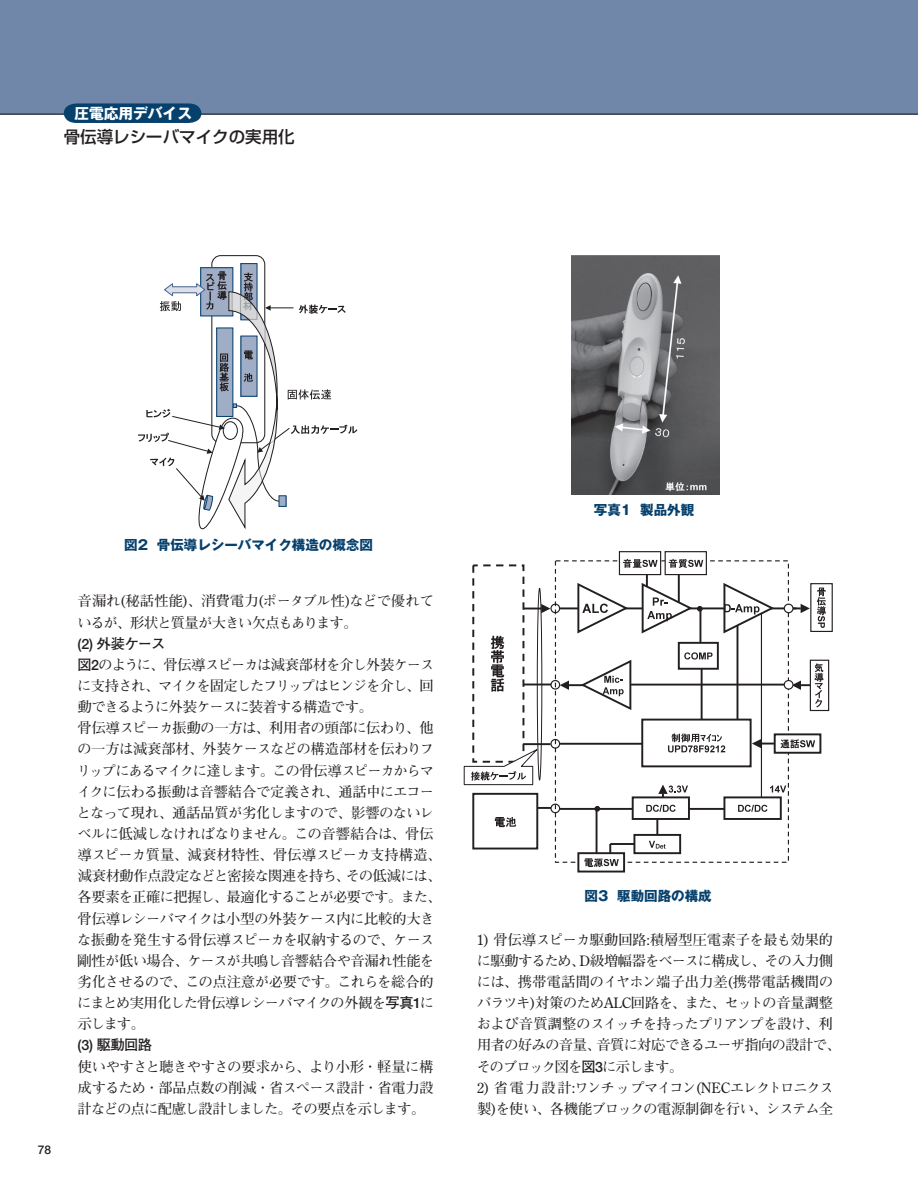
<style>
.page{position:relative;width:918px;height:1188px;background:#fff}
.page>*{position:absolute;margin:0;border:0;box-sizing:border-box;transform-origin:0 0}
.t1{font:500 16.5px "Shin Go";color:#231f20}
.t2{font:700 14.7px "Gothic MB101";color:#fff}
.t3{font:700 14.25px/21.1px "Futo Min A101";letter-spacing:-.04em;color:#231f20}
.t4{font:700 14.25px "Futo Go B101";letter-spacing:-.04em;color:#231f20}
.t5{font:700 13.5px "Gothic MB101";color:#06406c}
.t6{font:700 12px "Futo Go B101";color:#231f20}
.s1{font-family:"Futo Go B101"}
</style>
<div class="page">
<div style="left:0;top:0;width:917px;height:114px;background:#7187a9"></div>
<svg style="left:64px;top:103px;width:137px;height:20px;background:#0e4671"></svg>
<svg style="left:917px;top:0;width:1px;height:114px"></svg>
<div style="left:201px;top:268px;width:32px;height:48px;background:#a0adc7"></div>
<div style="left:200px;top:267px;width:33px;height:49px;border:1px solid #06406c"></div>
<div style="left:241px;top:264px;width:16px;height:56px;background:#a0adc7"></div>
<div style="left:240px;top:263px;width:18px;height:57px;border:1px solid #06406c"></div>
<svg style="left:138px;top:271px;width:219px;height:258px"></svg>
<img style="left:571px;top:255px;width:149px;height:239px">
<hr style="left:628px;top:684px;width:160px;height:2px;background:#231f20">
<hr style="left:761px;top:611px;width:1px;height:187px;background:#231f20">
<div style="left:472px;top:564px;width:52px;height:199px;border:2px dashed #231f20"></div>
<hr style="left:610px;top:607px;width:52px;height:2px;background:#231f20">
<hr style="left:560px;top:607px;width:52px;height:2px;background:#231f20">
<hr style="left:674px;top:607px;width:52px;height:2px;background:#231f20">
<hr style="left:744px;top:607px;width:52px;height:2px;background:#231f20">
<div style="left:810px;top:583px;width:23px;height:49px;border:1px solid #231f20"></div>
<svg style="left:817px;top:588px;width:9px;height:40px"></svg>
<svg style="left:784px;top:604px;width:26px;height:9px"></svg>
<hr style="left:801px;top:684px;width:23px;height:2px;background:#231f20">
<svg style="left:794px;top:681px;width:7px;height:9px"></svg>
<hr style="left:569px;top:684px;width:47px;height:2px;background:#231f20">
<div style="left:678px;top:642px;width:41px;height:28px;border:2px solid #231f20"></div>
<svg style="left:684px;top:652px;width:29px;height:8px"></svg>
<hr style="left:699px;top:608px;width:2px;height:35px;background:#231f20">
<hr style="left:701px;top:669px;width:2px;height:94px;background:#231f20">
<hr style="left:737px;top:621px;width:1px;height:121px;background:#231f20">
<svg style="left:723px;top:583px;width:52px;height:52px"></svg>
<hr style="left:560px;top:743px;width:177px;height:2px;background:#231f20">
<svg style="left:770px;top:786px;width:16px;height:6px"></svg>
<svg style="left:658px;top:785px;width:30px;height:11px"></svg>
<hr style="left:674px;top:808px;width:91px;height:2px;background:#231f20">
<hr style="left:560px;top:808px;width:108px;height:2px;background:#231f20">
<div style="left:619px;top:551px;width:42px;height:24px;border:1px solid #231f20"></div>
<svg style="left:623px;top:559px;width:35px;height:9px"></svg>
<div style="left:665px;top:551px;width:42px;height:24px;border:1px solid #231f20"></div>
<svg style="left:669px;top:559px;width:34px;height:9px"></svg>
<div style="left:633px;top:797px;width:56px;height:22px;background:#fff"></div>
<div style="left:632px;top:796px;width:58px;height:24px;border:2px solid #231f20"></div>
<svg style="left:646px;top:805px;width:30px;height:29px"></svg>
<svg style="left:641px;top:575px;width:62px;height:60px"></svg>
<div style="left:537px;top:588px;width:5px;height:192px;border:1px solid #231f20;border-radius:50%"></div>
<hr style="left:761px;top:743px;width:26px;height:2px;background:#231f20">
<svg style="left:752px;top:739px;width:9px;height:9px"></svg>
<div style="left:775px;top:734px;width:45px;height:19px;background:#fff"></div>
<div style="left:774px;top:733px;width:47px;height:21px;border:2px solid #231f20"></div>
<svg style="left:781px;top:739px;width:34px;height:9px"></svg>
<svg style="left:594px;top:806px;width:6px;height:6px"></svg>
<div style="left:577px;top:852px;width:48px;height:21px;border:2px solid #231f20"></div>
<hr style="left:596px;top:807px;width:2px;height:46px;background:#231f20">
<svg style="left:584px;top:844px;width:35px;height:23px"></svg>
<hr style="left:610px;top:843px;width:37px;height:2px;background:#231f20">
<svg style="left:576px;top:583px;width:53px;height:51px"></svg>
<div style="left:724px;top:797px;width:57px;height:22px;background:#fff"></div>
<div style="left:723px;top:796px;width:59px;height:24px;border:2px solid #231f20"></div>
<svg style="left:738px;top:805px;width:29px;height:7px"></svg>
<div style="left:784px;top:681px;width:9px;height:8px;background:#fff;border-radius:50%"></div>
<div style="left:784px;top:680px;width:10px;height:10px;border:1px solid #231f20;border-radius:50%"></div>
<div style="left:784px;top:604px;width:9px;height:9px;background:#fff;border-radius:50%"></div>
<div style="left:784px;top:604px;width:10px;height:9px;border:1px solid #231f20;border-radius:50%"></div>
<div style="left:810px;top:660px;width:19px;height:51px;background:#fff"></div>
<div style="left:810px;top:660px;width:19px;height:51px;border:1px solid #231f20"></div>
<svg style="left:815px;top:663px;width:8px;height:44px"></svg>
<div style="left:642px;top:720px;width:109px;height:46px;background:#fff"></div>
<div style="left:641px;top:719px;width:111px;height:48px;border:2px solid #231f20"></div>
<svg style="left:668px;top:733px;width:57px;height:19px"></svg>
<div style="left:634px;top:835px;width:46px;height:18px;background:#fff"></div>
<div style="left:633px;top:834px;width:48px;height:20px;border:2px solid #231f20"></div>
<svg style="left:649px;top:841px;width:17px;height:8px"></svg>
<svg style="left:580px;top:659px;width:52px;height:51px"></svg>
<div style="left:472px;top:793px;width:66px;height:57px;border:2px solid #231f20"></div>
<svg style="left:464px;top:603px;width:105px;height:224px"></svg>
<p class="t2" style="left:74px;top:103px;width:119px">圧電応用デバイス</p>
<p class="t1" style="left:64px;top:126px;width:233px">骨伝導レシーバマイクの実用化</p>
<p class="t6" style="left:38px;top:1143px;width:15px">78</p>
<p class="t5" style="left:124px;top:535px;width:250px">図2 骨伝導レシーバマイク構造の概念図</p>
<p class="t3" style="left:77px;top:591px;width:358px">音漏れ(秘話性能)、消費電力(ポータブル性)などで優れているが、形状と質量が大きい欠点もあります。</p>
<p class="t4" style="left:78px;top:635px;width:89px">(2) 外装ケース</p>
<p class="t3" style="left:77px;top:654px;width:366px"><span class="s1">図2</span>のように、骨伝導スピーカは減衰部材を介し外装ケースに支持され、マイクを固定したフリップはヒンジを介し、回動できるように外装ケースに装着する構造です。<br>骨伝導スピーカ振動の一方は、利用者の頭部に伝わり、他の一方は減衰部材、外装ケースなどの構造部材を伝わりフリップにあるマイクに達します。この骨伝導スピーカからマイクに伝わる振動は音響結合で定義され、通話中にエコーとなって現れ、通話品質が劣化しますので、影響のないレベルに低減しなければなりません。この音響結合は、骨伝導スピーカ質量、減衰材特性、骨伝導スピーカ支持構造、減衰材動作点設定などと密接な関連を持ち、その低減には、各要素を正確に把握し、最適化することが必要です。また、骨伝導レシーバマイクは小型の外装ケース内に比較的大きな振動を発生する骨伝導スピーカを収納するので、ケース剛性が低い場合、ケースが共鳴し音響結合や音漏れ性能を劣化させるので、この点注意が必要です。これらを総合的にまとめ実用化した骨伝導レシーバマイクの外観を<span class="s1">写真1</span>に示します。</p>
<p class="t4" style="left:78px;top:1037px;width:76px">(3) 駆動回路</p>
<p class="t3" style="left:78px;top:1056px;width:357px;text-align:justify">使いやすさと聴きやすさの要求から、より小形・軽量に構成するため・部品点数の削減・省スペース設計・省電力設計などの点に配慮し設計しました。その要点を示します。</p>
<p class="t5" style="left:594px;top:501px;width:102px">写真1 製品外観</p>
<p class="t5" style="left:585px;top:886px;width:129px">図3 駆動回路の構成</p>
<p class="t3" style="left:477px;top:929px;width:366px">1) 骨伝導スピーカ駆動回路:積層型圧電素子を最も効果的に駆動するため、D級増幅器をベースに構成し、その入力側には、携帯電話間のイヤホン端子出力差(携帯電話機間のバラツキ)対策のためALC回路を、また、セットの音量調整および音質調整のスイッチを持ったプリアンプを設け、利用者の好みの音量、音質に対応できるユーザ指向の設計で、そのブロック図を<span class="s1">図3</span>に示します。</p>
<p class="t3" style="left:477px;top:1077px;width:358px">2) 省電力設計:ワンチップマイコン(NECエレクトロニクス製)を使い、各機能ブロックの電源制御を行い、システム全</p>
</div>
